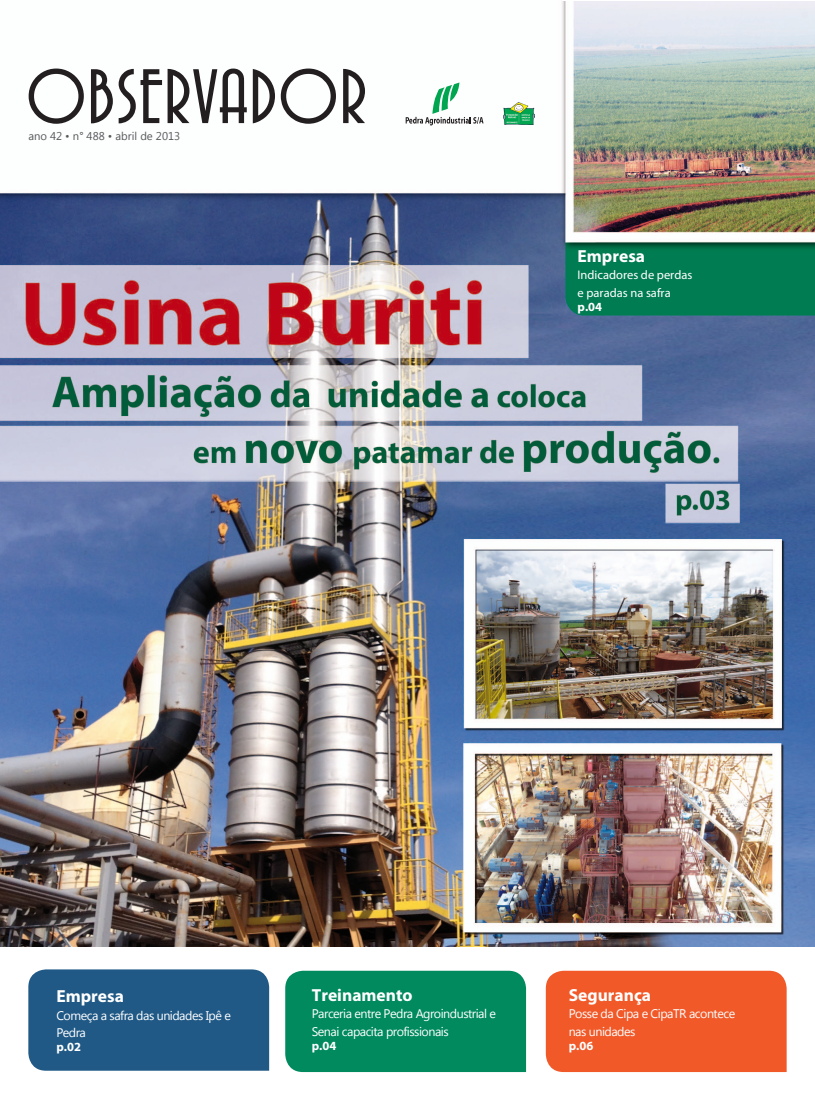
<style>
.page{position:relative;width:815px;height:1099px;background:#fff}
.page>*{position:absolute;margin:0;border:0;box-sizing:border-box;transform-origin:0 0}
.t1{font:80.75px "Avenida Let Plain";letter-spacing:.005em;color:#231f20}
.t2{font:700 17.5px "Myriad Pro";color:#fff}
.t3{font:12.5px/17.5px "Segoe UI";letter-spacing:-.04em;color:#fff}
.t4{font:12.5px "Myriad Pro";color:#fff}
.t5{font:700 12.5px "Myriad Pro";color:#fff}
.t6{font:11.25px "Segoe UI";color:#57585a}
</style>
<div class="page">
<div style="left:28px;top:969px;width:241px;height:101px;background:#205986"></div>
<div style="left:285px;top:970px;width:241px;height:101px;background:#008a5e"></div>
<div style="left:546px;top:970px;width:241px;height:101px;background:#f15929"></div>
<img style="left:0;top:1px;width:815px;height:945px">
<img style="left:504px;top:102px;width:30px;height:22px">
<svg style="left:406px;top:82px;width:78px;height:43px"></svg>
<p class="t1" style="left:26px;top:55px;width:343px">OBSERVADOR</p>
<p class="t6" style="left:28px;top:128px;width:153px">ano 42 • n° 488 • abril de 2013</p>
<p class="t2" style="left:578px;top:244px;width:69px">Empresa</p>
<p class="t4" style="left:578px;top:267px;width:116px">Indicadores de perdas</p>
<p class="t4" style="left:578px;top:285px;width:95px">e paradas na safra</p>
<p class="t5" style="left:578px;top:298px;width:26px">p.04</p>
<p class="t2" style="left:56px;top:984px;width:69px">Empresa</p>
<p class="t3" style="left:56px;top:1005px;width:176px">Começa a safra das unidades Ipê e<br>Pedra</p>
<p class="t5" style="left:56px;top:1038px;width:26px">p.02</p>
<p class="t2" style="left:312px;top:983px;width:102px">Treinamento</p>
<p class="t3" style="left:312px;top:1004px;width:186px">Parceria entre Pedra Agroindustrial e<br>Senai capacita profissionais</p>
<p class="t5" style="left:312px;top:1037px;width:26px">p.04</p>
<p class="t2" style="left:569px;top:983px;width:84px">Segurança</p>
<p class="t3" style="left:569px;top:1004px;width:168px">Posse da Cipa e CipaTR acontece nas unidades</p>
<p class="t5" style="left:569px;top:1037px;width:26px">p.06</p>
</div>
